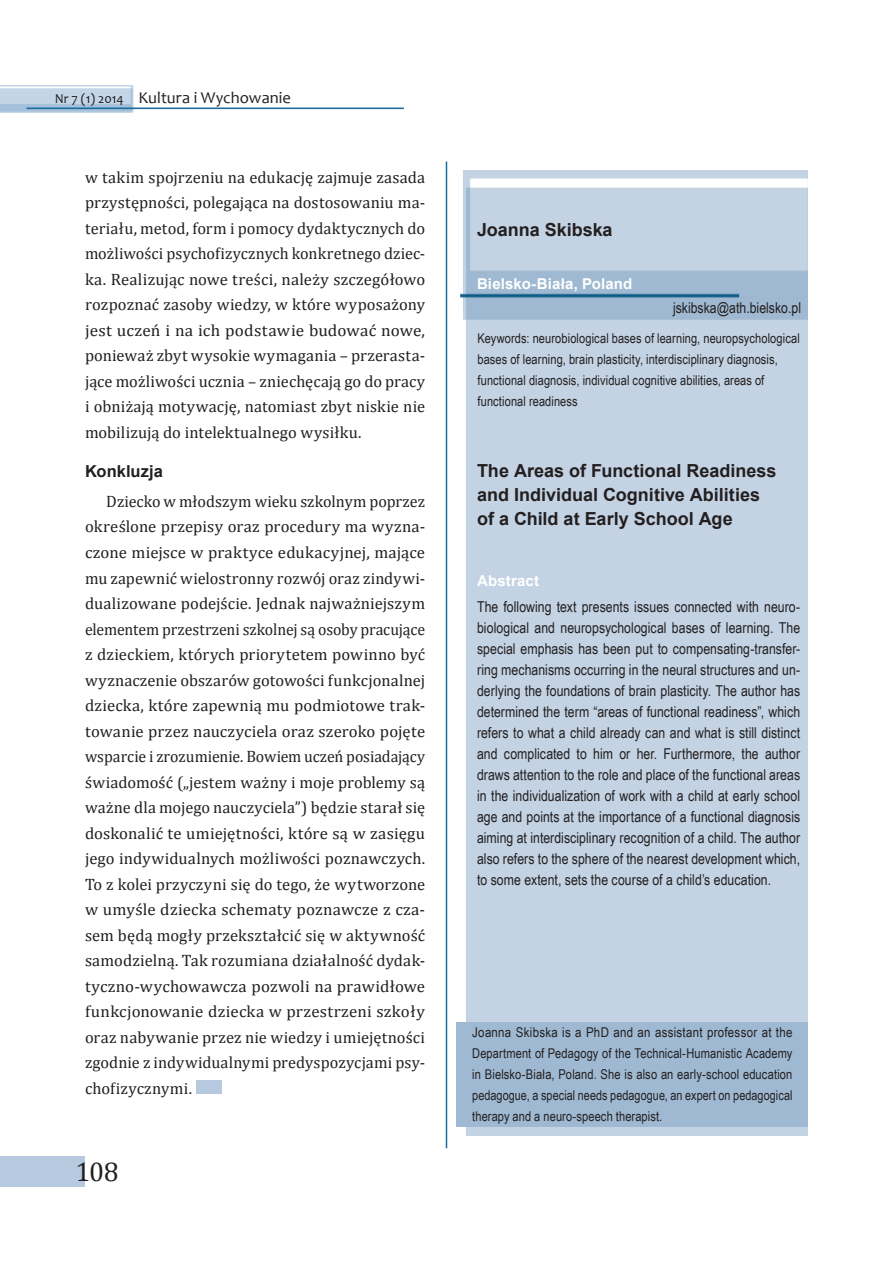
<style>
.page{position:relative;width:893px;height:1263px;background:#fff}
.page>*{position:absolute;margin:0;border:0;box-sizing:border-box;transform-origin:0 0}
.t1{font:27px "Cambria";color:#231f20}
.t2{font:700 18px/24px "Arial";color:#231f20}
.artykul_tekst_glowny{font:16.5px/25.5px "Cambria";letter-spacing:.01em;color:#231f20;text-align:justify}
.t3{font:16.5px "Candara";letter-spacing:.005em;color:#231f20}
.artykul_tekst_glowny-2{font:700 16.5px "Arial";letter-spacing:.005em;color:#231f20}
.t4{font:15px/21px "Arial Narrow";color:#231f20;text-align:justify}
.t5{font:700 15px "Arial";letter-spacing:.01em;color:#fff}
.abstrakt_nota_o_auto{font:13.5px/21px "Arial Narrow";letter-spacing:.005em;color:#231f20;text-align:justify;scale:1.04 1}
.abstrakt_nota_o_auto-2{font:13.5px/21px "Arial Narrow";letter-spacing:.005em;color:#231f20}
.t6{font:13.5px "Candara";color:#231f20}
</style>
<div class="page">
<img style="left:0;top:85px;width:403px;height:27px">
<hr style="left:446px;top:162px;width:1px;height:986px;background:#156b9c">
<div style="left:196px;top:1079px;width:25px;height:14px;background:#b6c9de"></div>
<img style="left:461px;top:170px;width:347px;height:965px">
<div style="left:457px;top:1023px;width:351px;height:104px;background:#9fb9d2"></div>
<p class="t6" style="left:55px;top:90px;width:70px">Nr 7 (1) 2014</p>
<p class="t3" style="left:139px;top:87px;width:154px">Kultura i Wychowanie</p>
<p class="artykul_tekst_glowny" style="left:85px;top:164px;width:342px">w takim spojrzeniu na edukację zajmuje zasada przystępności, polegająca na dostosowaniu ma&shy;teriału, metod, form i pomocy dydaktycznych do możliwości psychofizycznych konkretnego dziec&shy;ka. Realizując nowe treści, należy szczegółowo rozpoznać zasoby wiedzy, w które wyposażony jest uczeń i na ich podstawie budować nowe, ponieważ zbyt wysokie wymagania – przerasta&shy;jące możliwości ucznia – zniechęcają go do pracy i obniżają motywację, natomiast zbyt niskie nie mobilizują do intelektualnego wysiłku.</p>
<p class="artykul_tekst_glowny-2" style="left:85px;top:460px;width:80px">Konkluzja</p>
<p class="artykul_tekst_glowny" style="left:85px;top:488px;width:342px;text-indent:21px">Dziecko w młodszym wieku szkolnym poprzez określone przepisy oraz procedury ma wyzna&shy;czone miejsce w praktyce edukacyjnej, mające mu zapewnić wielostronny rozwój oraz zindywi&shy;dualizowane podejście. Jednak najważniejszym elementem przestrzeni szkolnej są osoby pracujące z dzieckiem, których priorytetem powinno być wyznaczenie obszarów gotowości funkcjonalnej dziecka, które zapewnią mu podmiotowe trak&shy;towanie przez nauczyciela oraz szeroko pojęte wsparcie i zrozumienie. Bowiem uczeń posiadający świadomość („jestem ważny i moje problemy są ważne dla mojego nauczyciela”) będzie starał się doskonalić te umiejętności, które są w zasięgu jego indywidualnych możliwości poznawczych.<br>To z kolei przyczyni się do tego, że wytworzone w umyśle dziecka schematy poznawcze z cza&shy;sem będą mogły przekształcić się w aktywność samodzielną. Tak rozumiana działalność dydak&shy;tyczno-wychowawcza pozwoli na prawidłowe funkcjonowanie dziecka w przestrzeni szkoły oraz nabywanie przez nie wiedzy i umiejętności zgodnie z indywidualnymi predyspozycjami psy&shy;chofizycznymi.</p>
<h1 class="t1" style="left:75px;top:1156px;width:45px">108</h1>
<p class="t2" style="left:477px;top:218px;width:137px">Joanna Skibska</p>
<p class="t5" style="left:477px;top:274px;width:157px">Bielsko-Biała, Poland</p>
<p class="t4" style="left:673px;top:297px;width:130px">jskibska@ath.bielsko.pl</p>
<p class="abstrakt_nota_o_auto-2" style="left:477px;top:327px;width:324px">Keywords: neurobiological bases of learning, neuropsychological bases of learning, brain plasticity, interdisciplinary diagnosis, functional diagnosis, individual cognitive abilities, areas of functional readiness</p>
<p class="t2" style="left:477px;top:459px;width:301px">The Areas of Functional Readiness and Individual Cognitive Abilities</p>
<p class="t2" style="left:477px;top:507px;width:257px">of a Child at Early School Age</p>
<p class="t5" style="left:477px;top:571px;width:64px">Abstract</p>
<p class="t4" style="left:477px;top:595px;width:325px">The following text presents issues connected with neuro&shy;biological and neuropsychological bases of learning. The special emphasis has been put to compensating-transfer&shy;ring mechanisms occurring in the neural structures and un&shy;derlying the foundations of brain plasticity. The author has determined the term “areas of functional readiness”, which refers to what a child already can and what is still distinct and complicated to him or her. Furthermore, the author draws attention to the role and place of the functional areas in the individualization of work with a child at early school age and points at the importance of a functional diagnosis aiming at interdisciplinary recognition of a child. The author also refers to the sphere of the nearest development which, to some extent, sets the course of a child’s education.</p>
<p class="abstrakt_nota_o_auto" style="left:472px;top:1021px;width:310px">Joanna Skibska is a PhD and an assistant professor at the Department of Pedagogy of the Technical-Humanistic Academy in Bielsko-Biała, Poland. She is also an early-school education pedagogue, a special needs pedagogue, an expert on pedagogical therapy and a neuro-speech therapist.</p>
</div>
